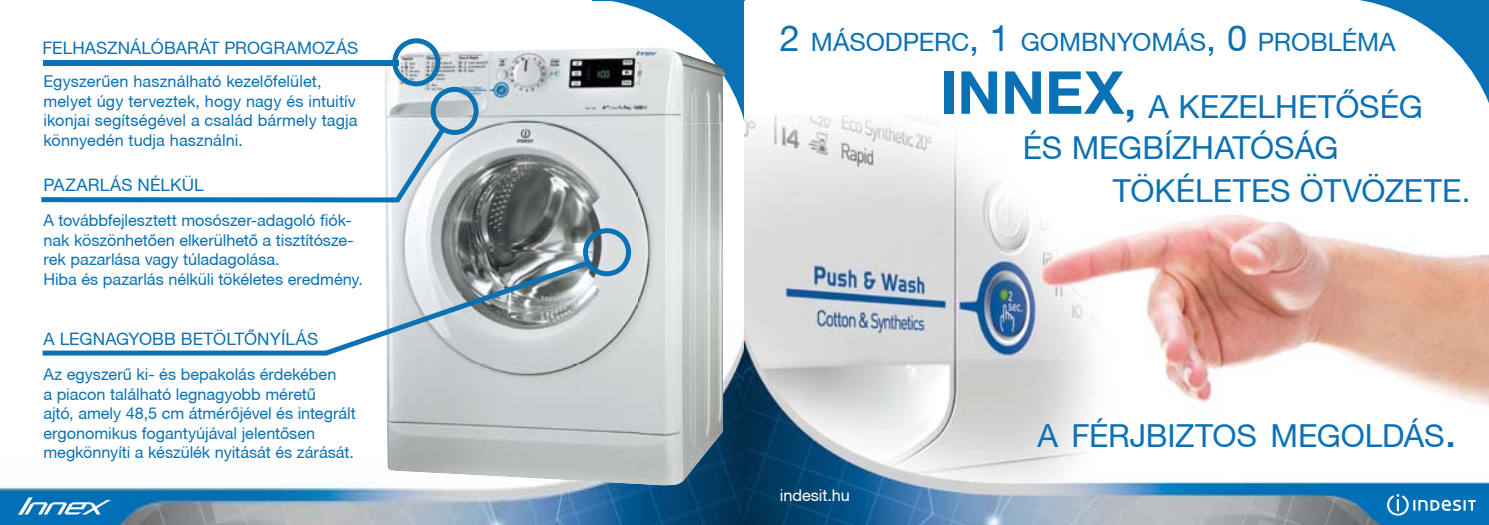
<style>
.page{position:relative;width:1489px;height:525px;background:#fff}
.page>*{position:absolute;margin:0;border:0;box-sizing:border-box;transform-origin:0 0}
.t1{font:31.62px/42.5px "Helvetica Neue CE";letter-spacing:-.005em;color:#0a71b4}
.t2{font:25.25px "Helvetica Neue CE";color:#0a71b4}
.t3{font:17.12px "Helvetica Neue CE";letter-spacing:.005em;color:#0a71b4}
.t4{font:16.25px/19.5px "Helvetica Neue CE";color:#0a71b4}
.t5{font:16.25px "Helvetica Neue CE";letter-spacing:-.005em;color:#fff}
.s1{font-size:36.12px}
.s2{font-weight:700;font-size:59.12px}
.s3{font-weight:700;font-size:39.75px}
.s4{font-size:45.25px}
</style>
<div class="page">
<img style="left:0;top:202px;width:744px;height:322px">
<img style="left:384px;top:49px;width:339px;height:436px">
<svg style="left:598px;top:0;width:147px;height:168px"></svg>
<img style="left:744px;top:115px;width:744px;height:409px">
<svg style="left:1348px;top:0;width:140px;height:167px"></svg>
<svg style="left:1386px;top:493px;width:89px;height:22px;background:#378ec6"></svg>
<hr style="left:592px;top:0;width:152px;height:1px;background:#0a71b4">
<svg style="left:41px;top:38px;width:437px;height:164px"></svg>
<svg style="left:583px;top:228px;width:48px;height:48px;background:#85a6bb"></svg>
<svg style="left:43px;top:261px;width:544px;height:94px"></svg>
<svg style="left:18px;top:497px;width:93px;height:17px"></svg>
<p class="t3" style="left:43px;top:37px;width:317px">FELHASZNÁLÓBARÁT PROGRAMOZÁS</p>
<p class="t4" style="left:43px;top:72px;width:316px">Egyszerûen használható kezelõfelület, melyet úgy terveztek, hogy nagy és intuitív ikonjai segítségével a család bármely tagja könnyedén tudja használni.</p>
<p class="t3" style="left:43px;top:174px;width:162px">PAZARLÁS NÉLKÜL</p>
<p class="t4" style="left:43px;top:211px;width:321px">A továbbfejlesztett mosószer-adagoló fiók&shy;nak köszönhetõen elkerülhetõ a tisztítósze&shy;rek pazarlása vagy túladagolása.<br>Hiba és pazarlás nélküli tökéletes eredmény.</p>
<p class="t3" style="left:43px;top:328px;width:276px">A LEGNAGYOBB BETÖLTÕNYÍLÁS</p>
<p class="t4" style="left:43px;top:364px;width:314px">Az egyszerû ki- és bepakolás érdekében<br>a piacon található legnagyobb méretû<br>ajtó, amely 48,5 cm átmérõjével és integrált ergonomikus fogantyújával jelentõsen megkönnyíti a készülék nyitását és zárását.</p>
<h2 class="t2" style="left:780px;top:26px;width:617px"><span class="s1">2</span> MÁSODPERC<span class="s1">, 1</span> GOMBNYOMÁS<span class="s1">, 0</span> PROBLÉMA</h2>
<h1 class="t1" style="left:939px;top:85px;width:484px"><span class="s2">INNEX</span><span class="s3">,</span> A KEZELHETÕSÉG</h1>
<h1 class="t1" style="left:1112px;top:127px;width:359px;text-indent:-90px">ÉS MEGBÍZHATÓSÁG<br>TÖKÉLETES ÖTVÖZETE.</h1>
<p class="t5" style="left:780px;top:485px;width:71px">indesit.hu</p>
<h1 class="t1" style="left:1037px;top:414px;width:421px">A FÉRJBIZTOS MEGOLDÁS<span class="s4">.</span></h1>
</div>
